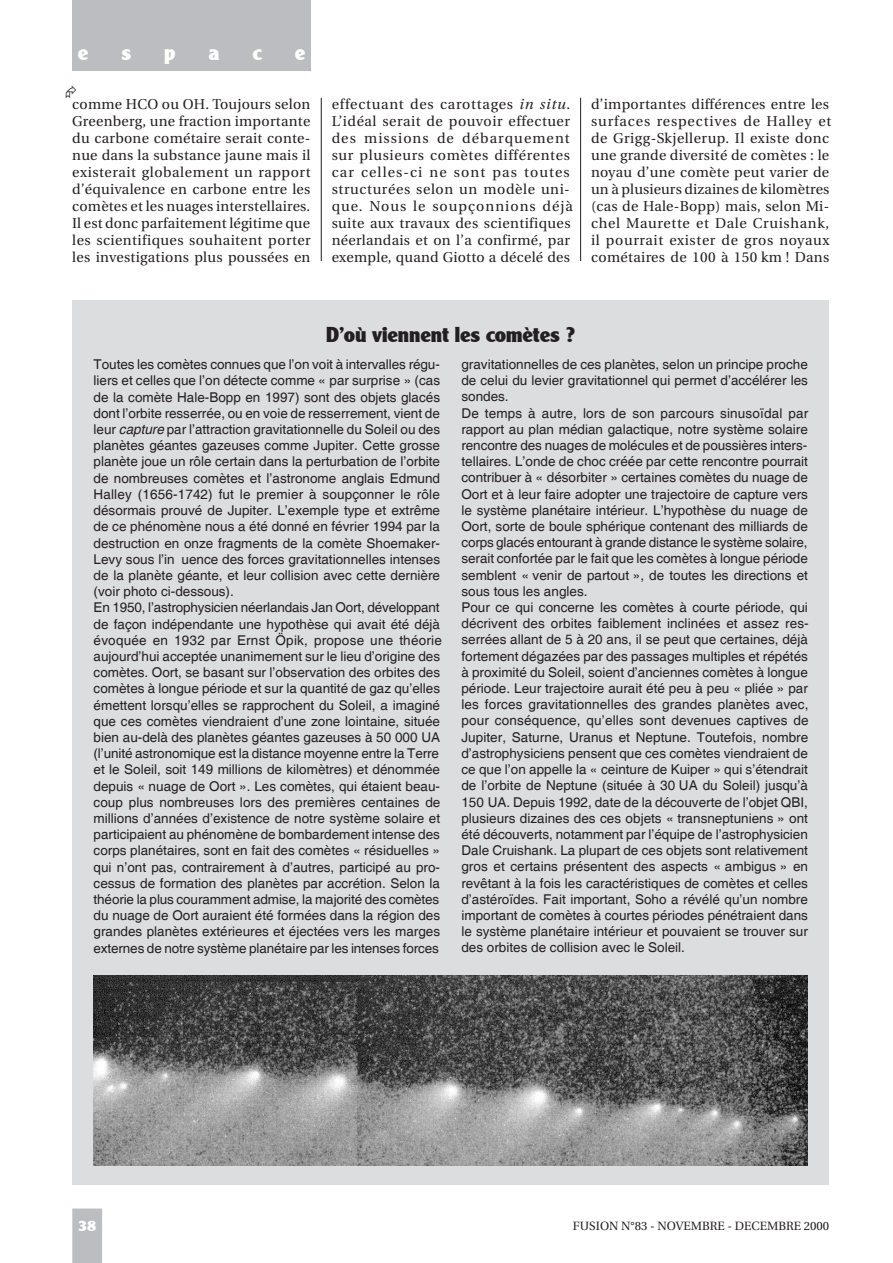
<style>
.page{position:relative;width:893px;height:1263px;background:#fff}
.page>*{position:absolute;margin:0;border:0;box-sizing:border-box;transform-origin:0 0}
.t1{font:21px "Clear Black DB Normal";color:#231f20}
.t2{font:21px "Clear Black DB Normal";color:#fff}
.t3{font:15px "Clear Black DB Normal";color:#fff}
.t4{font:14.25px/17.1px "Utopia";letter-spacing:.03em;color:#231f20}
.t5{font:13.5px/16.2px "Helvetica";color:#231f20}
.t6{font:12px "Utopia";color:#231f20}
.s1{font-style:italic}
</style>
<div class="page">
<div style="left:72px;top:0;width:238px;height:71px;background:#bcbdc0"></div>
<hr style="left:321px;top:98px;width:1px;height:1087px;background:#231f20">
<hr style="left:580px;top:98px;width:1px;height:1087px;background:#231f20">
<div style="left:72px;top:1208px;width:30px;height:55px;background:#bcbdc0"></div>
<div style="left:72px;top:301px;width:757px;height:884px;background:#dcdddf"></div>
<img style="left:94px;top:976px;width:714px;height:189px">
<h1 class="t2" style="left:78px;top:40px;width:12px">e</h1>
<h1 class="t2" style="left:122px;top:40px;width:11px">s</h1>
<h1 class="t2" style="left:165px;top:40px;width:13px">p</h1>
<h1 class="t2" style="left:209px;top:40px;width:12px">a</h1>
<h1 class="t2" style="left:253px;top:40px;width:11px">c</h1>
<h1 class="t2" style="left:295px;top:40px;width:12px">e</h1>
<p class="t4" style="left:72px;top:95px;width:240px;text-align:justify">comme HCO ou OH. Toujours selon Greenberg, une fraction importante du carbone cométaire serait conte&shy;nue dans la substance jaune mais il existerait globalement un rapport d’équivalence en carbone entre les comètes et les nuages interstellaires.<br>Il est donc parfaitement légitime que les scientifiques souhaitent porter les investigations plus poussées en</p>
<p class="t4" style="left:332px;top:95px;width:243px">effectuant des carottages <span class="s1">in situ</span>.<br>L’idéal serait de pouvoir effectuer des missions de débarquement sur plusieurs comètes différentes car celles-ci ne sont pas toutes structurées selon un modèle uni&shy;que. Nous le soupçonnions déjà suite aux travaux des scientifiques néerlandais et on l’a confirmé, par exemple, quand Giotto a décelé des</p>
<p class="t4" style="left:591px;top:95px;width:242px">d’importantes différences entre les surfaces respectives de Halley et de Grigg-Skjellerup. Il existe donc une grande diversité de comètes : le noyau d’une comète peut varier de un à plusieurs dizaines de kilomètres (cas de Hale-Bopp) mais, selon Mi&shy;chel Maurette et Dale Cruishank, il pourrait exister de gros noyaux cométaires de 100 à 150 km ! Dans</p>
<h1 class="t1" style="left:326px;top:323px;width:250px">D’où viennent les comètes ?</h1>
<p class="t5" style="left:461px;top:357px;width:349px">gravitationnelles de ces planètes, selon un principe proche de celui du levier gravitationnel qui permet d’accélérer les sondes.<br>De temps à autre, lors de son parcours sinusoïdal par rapport au plan médian galactique, notre système solaire rencontre des nuages de molécules et de poussières inters&shy;tellaires. L’onde de choc créée par cette rencontre pourrait contribuer à « désorbiter » certaines comètes du nuage de Oort et à leur faire adopter une trajectoire de capture vers le système planétaire intérieur. L’hypothèse du nuage de Oort, sorte de boule sphérique contenant des milliards de corps glacés entourant à grande distance le système solaire, serait confortée par le fait que les comètes à longue période semblent « venir de partout », de toutes les directions et sous tous les angles.<br>Pour ce qui concerne les comètes à courte période, qui décrivent des orbites faiblement inclinées et assez res&shy;serrées allant de 5 à 20 ans, il se peut que certaines, déjà fortement dégazées par des passages multiples et répétés à proximité du Soleil, soient d’anciennes comètes à longue période. Leur trajectoire aurait été peu à peu « pliée » par les forces gravitationnelles des grandes planètes avec, pour conséquence, qu’elles sont devenues captives de Jupiter, Saturne, Uranus et Neptune. Toutefois, nombre d’astrophysiciens pensent que ces comètes viendraient de ce que l’on appelle la « ceinture de Kuiper » qui s’étendrait de l’orbite de Neptune (située à 30 UA du Soleil) jusqu’à 150 UA. Depuis 1992, date de la découverte de l’objet QBI, plusieurs dizaines des ces objets « transneptuniens » ont été découverts, notamment par l’équipe de l’astrophysicien Dale Cruishank. La plupart de ces objets sont relativement gros et certains présentent des aspects « ambigus » en revêtant à la fois les caractéristiques de comètes et celles d’astéroïdes. Fait important, Soho a révélé qu’un nombre important de comètes à courtes périodes pénétraient dans le système planétaire intérieur et pouvaient se trouver sur des orbites de collision avec le Soleil.</p>
<p class="t5" style="left:94px;top:357px;width:350px">Toutes les comètes connues que l’on voit à intervalles régu&shy;liers et celles que l’on détecte comme « par surprise » (cas de la comète Hale-Bopp en 1997) sont des objets glacés dont l’orbite resserrée, ou en voie de resserrement, vient de leur <span class="s1">capture</span> par l’attraction gravitationnelle du Soleil ou des planètes géantes gazeuses comme Jupiter. Cette grosse planète joue un rôle certain dans la perturbation de l’orbite de nombreuses comètes et l’astronome anglais Edmund Halley (1656-1742) fut le premier à soupçonner le rôle désormais prouvé de Jupiter. L’exemple type et extrême de ce phénomène nous a été donné en février 1994 par la destruction en onze fragments de la comète Shoemaker-Levy sous l’influence des forces gravitationnelles intenses de la planète géante, et leur collision avec cette dernière (voir photo ci-dessous).<br>En 1950, l’astrophysicien néerlandais Jan Oort, développant de façon indépendante une hypothèse qui avait été déjà évoquée en 1932 par Ernst Öpik, propose une théorie aujourd’hui acceptée unanimement sur le lieu d’origine des comètes. Oort, se basant sur l’observation des orbites des comètes à longue période et sur la quantité de gaz qu’elles émettent lorsqu’elles se rapprochent du Soleil, a imaginé que ces comètes viendraient d’une zone lointaine, située bien au-delà des planètes géantes gazeuses à 50 000 UA (l’unité astronomique est la distance moyenne entre la Terre et le Soleil, soit 149 millions de kilomètres) et dénommée depuis « nuage de Oort ». Les comètes, qui étaient beau&shy;coup plus nombreuses lors des premières centaines de millions d’années d’existence de notre système solaire et participaient au phénomène de bombardement intense des corps planétaires, sont en fait des comètes « résiduelles » qui n’ont pas, contrairement à d’autres, participé au pro&shy;cessus de formation des planètes par accrétion. Selon la théorie la plus couramment admise, la majorité des comètes du nuage de Oort auraient été formées dans la région des grandes planètes extérieures et éjectées vers les marges externes de notre système planétaire par les intenses forces</p>
<p class="t3" style="left:78px;top:1217px;width:19px">38</p>
<p class="t6" style="left:573px;top:1219px;width:258px">FUSION N°83 - NOVEMBRE - DECEMBRE 2000</p>
</div>
